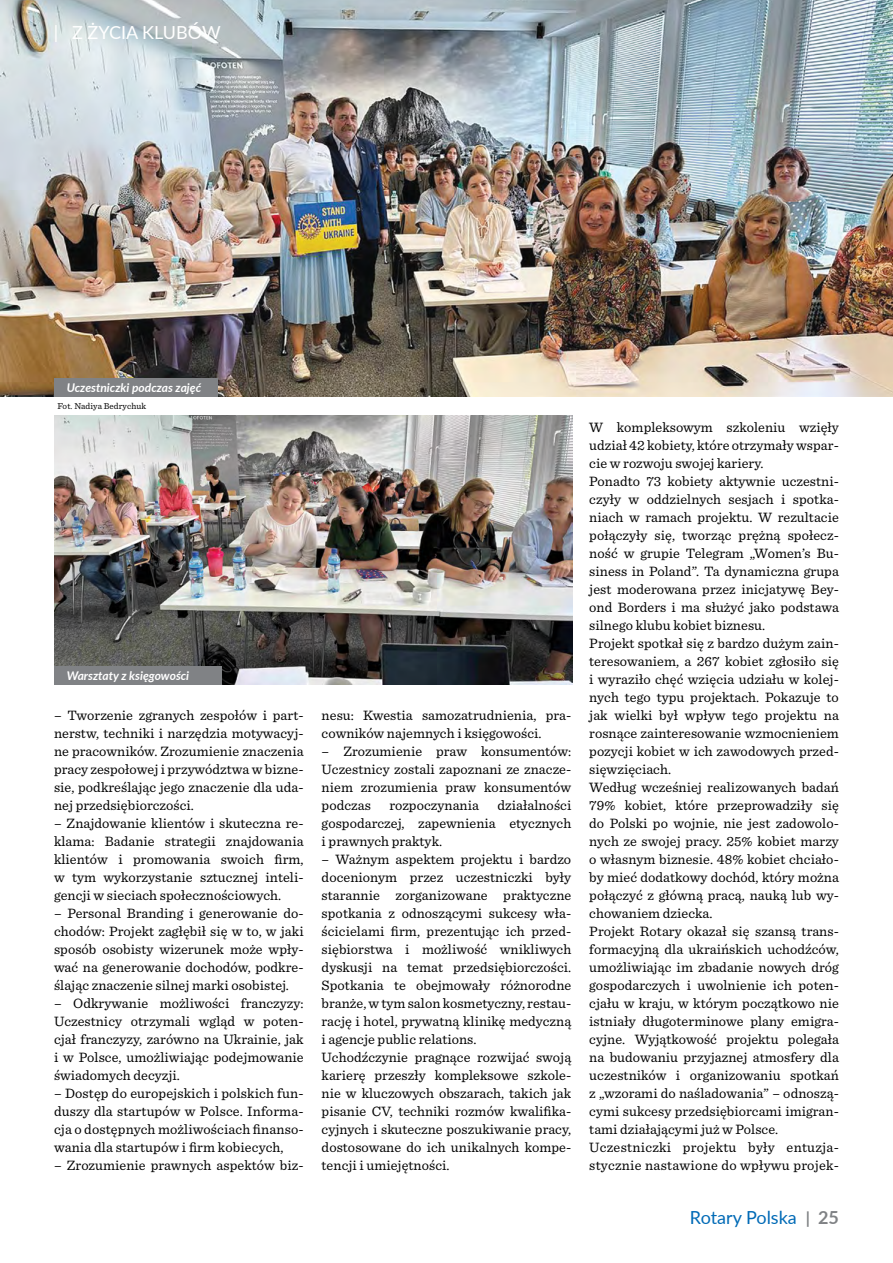
<style>
.page{position:relative;width:893px;height:1263px;background:#fff}
.page>*{position:absolute;margin:0;border:0;box-sizing:border-box;transform-origin:0 0}
.t1{font:18px "Lato";color:#006ab6}
.t2{font:18px "Lato";color:#fff}
.t3{font:14.25px/18px "Sentinel";letter-spacing:.005em;color:#000;text-align:justify}
.t4{font:italic 700 12px "Lato";color:#fff}
.t5{font:9px "Sentinel";letter-spacing:.01em;color:#000}
.s1{font-weight:700;font-size:16.5px;color:#808285}
.s2{font-weight:700;color:#808285}
</style>
<div class="page">
<img style="left:0;top:0;width:893px;height:396px">
<img style="left:54px;top:416px;width:518px;height:268px">
<div style="left:54px;top:378px;width:164px;height:18px;background:#808285"></div>
<div style="left:54px;top:666px;width:167px;height:18px;background:#808285"></div>
<p class="t2" style="left:54px;top:19px;width:168px">| Z ŻYCIA KLUBÓW</p>
<p class="t4" style="left:67px;top:379px;width:136px">Uczestniczki podczas zajęć</p>
<p class="t5" style="left:57px;top:399px;width:90px">Fot. Nadiya Bedrychuk</p>
<p class="t4" style="left:67px;top:667px;width:124px">Warsztaty z księgowości</p>
<p class="t3" style="left:54px;top:705px;width:251px">– Tworzenie zgranych zespołów i part&shy;nerstw, techniki i narzędzia motywacyj&shy;ne pracowników. Zrozumienie znaczenia pracy zespołowej i przywództwa w bizne&shy;sie, podkreślając jego znaczenie dla uda&shy;nej przedsiębiorczości.</p>
<p class="t3" style="left:54px;top:813px;width:251px">– Znajdowanie klientów i skuteczna re&shy;klama: Badanie strategii znajdowania klientów i promowania swoich firm, w tym wykorzystanie sztucznej inteli&shy;gencji w sieciach społecznościowych.</p>
<p class="t3" style="left:54px;top:903px;width:251px">– Personal Branding i generowanie do&shy;chodów: Projekt zagłębił się w to, w jaki sposób osobisty wizerunek może wpły&shy;wać na generowanie dochodów, podkre&shy;ślając znaczenie silnej marki osobistej.</p>
<p class="t3" style="left:54px;top:993px;width:251px">– Odkrywanie możliwości franczyzy:<br>Uczestnicy otrzymali wgląd w poten&shy;cjał franczyzy, zarówno na Ukrainie, jak i w Polsce, umożliwiając podejmowanie świadomych decyzji.</p>
<p class="t3" style="left:54px;top:1083px;width:251px">– Dostęp do europejskich i polskich fun&shy;duszy dla startupów w Polsce. Informa&shy;cja o dostępnych możliwościach finanso&shy;wania dla startupów i firm kobiecych,</p>
<p class="t3" style="left:54px;top:1155px;width:251px">– Zrozumienie prawnych aspektów biz-</p>
<p class="t3" style="left:322px;top:705px;width:251px">nesu: Kwestia samozatrudnienia, pra&shy;cowników najemnych i księgowości.</p>
<p class="t3" style="left:322px;top:741px;width:251px">– Zrozumienie praw konsumentów:<br>Uczestnicy zostali zapoznani ze znacze&shy;niem zrozumienia praw konsumentów podczas</p>
<p class="t3" style="left:322px;top:795px;width:251px;text-indent:176px">działalności gospodarczej, zapewnienia etycznych i prawnych praktyk.</p>
<p class="t3" style="left:322px;top:849px;width:251px;text-align:left">– Ważnym aspektem projektu i bardzo docenionym przez uczestniczki były starannie zorganizowane praktyczne spotkania z odnoszącymi sukcesy wła&shy;ścicielami firm, prezentując ich przed&shy;siębiorstwa i możliwość wnikliwych dyskusji na temat przedsiębiorczości.<br>Spotkania te obejmowały różnorodne branże, w tym salon kosmetyczny, restau&shy;rację i hotel, prywatną klinikę medyczną i agencje public relations.<br>Uchodźczynie pragnące rozwijać swoją karierę przeszły kompleksowe szkole&shy;nie w kluczowych obszarach, takich jak pisanie CV, techniki rozmów kwalifika&shy;cyjnych i skuteczne poszukiwanie pracy, dostosowane do ich unikalnych kompe&shy;tencji i umiejętności.</p>
<p class="t3" style="left:389px;top:795px;width:91px">rozpoczynania</p>
<p class="t3" style="left:589px;top:417px;width:251px;text-align:left">W kompleksowym szkoleniu wzięły udział 42 kobiety, które otrzymały wspar&shy;cie w rozwoju swojej kariery.<br>Ponadto 73 kobiety aktywnie uczestni&shy;czyły w oddzielnych sesjach i spotka&shy;niach w ramach projektu. W rezultacie połączyły się, tworząc prężną społecz&shy;ność w grupie Telegram „Women’s Bu&shy;siness in Poland”. Ta dynamiczna grupa jest moderowana przez inicjatywę Bey&shy;ond Borders i ma służyć jako podstawa silnego klubu kobiet biznesu.<br>Projekt spotkał się z bardzo dużym zain&shy;teresowaniem, a 267 kobiet zgłosiło się i wyraziło chęć wzięcia udziału w kolej&shy;nych tego typu projektach. Pokazuje to jak wielki był wpływ tego projektu na rosnące zainteresowanie wzmocnieniem pozycji kobiet w ich zawodowych przed&shy;sięwzięciach.<br>Według wcześniej realizowanych badań 79% kobiet, które przeprowadziły się do Polski po wojnie, nie jest zadowolo&shy;nych ze swojej pracy. 25% kobiet marzy o własnym biznesie. 48% kobiet chciało&shy;by mieć dodatkowy dochód, który można połączyć z główną pracą, nauką lub wy&shy;chowaniem dziecka.<br>Projekt Rotary okazał się szansą trans&shy;formacyjną dla ukraińskich uchodźców, umożliwiając im zbadanie nowych dróg gospodarczych i uwolnienie ich poten&shy;cjału w kraju, w którym początkowo nie istniały długoterminowe plany emigra&shy;cyjne. Wyjątkowość projektu polegała na budowaniu przyjaznej atmosfery dla uczestników i organizowaniu spotkań z „wzorami do naśladowania” – odnoszą&shy;cymi sukcesy przedsiębiorcami imigran&shy;tami działającymi już w Polsce.<br>Uczestniczki projektu były entuzja&shy;stycznie nastawione do wpływu projek-</p>
<p class="t1" style="left:690px;top:1204px;width:150px">Rotary Polska <span class="s1">|</span> <span class="s2">25</span></p>
</div>
